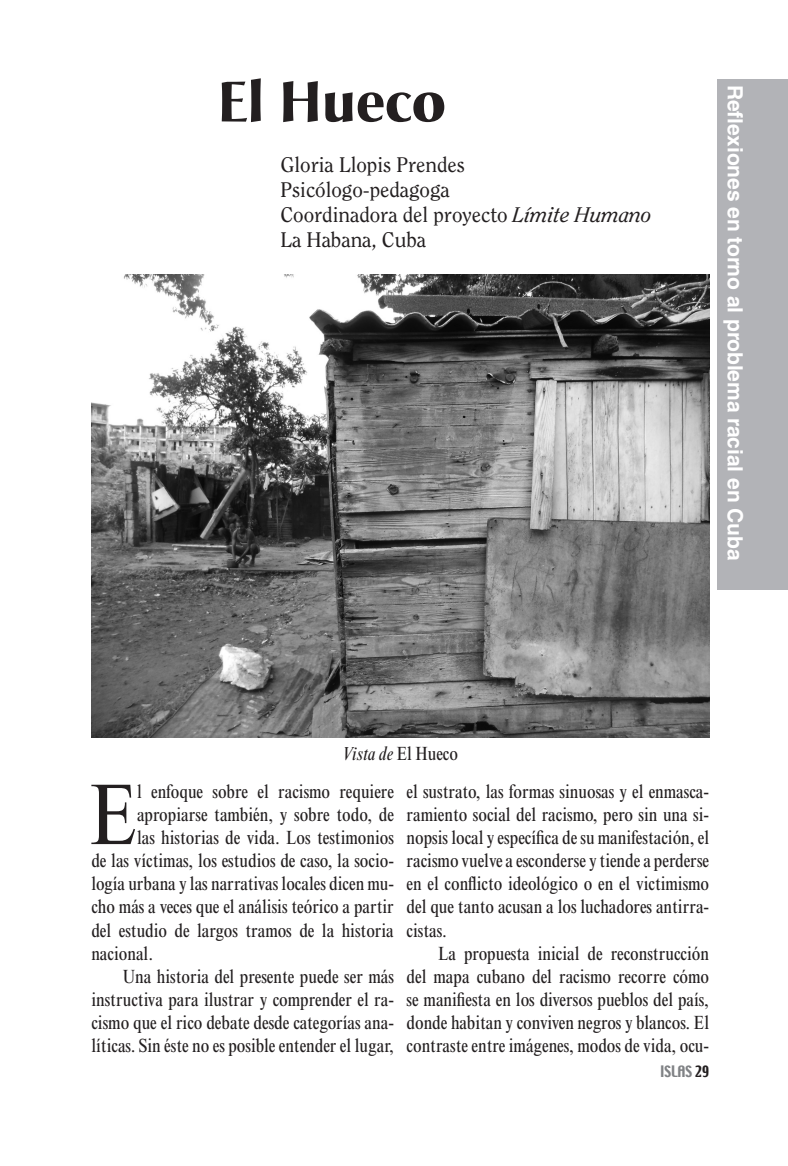
<style>
.page{position:relative;width:788px;height:1166px;background:#fff}
.page>*{position:absolute;margin:0;border:0;box-sizing:border-box;transform-origin:0 0}
.PárrafoCapitular{font:condensed 86.98px "Times New Roman";color:#231f20}
.Título{font:700 56px "Christiana";letter-spacing:-.005em;color:#231f20}
.Autores{font:21px "Clearface";letter-spacing:-.005em;color:#231f20}
.PárrafoArtículos{font:700 21px "Helvetica LT Std";letter-spacing:-.005em;color:#fff}
.PárrafoArtículos-2{font:condensed 19.25px/23.1px "Times New Roman";letter-spacing:-.005em;color:#231f20;text-align:justify}
.PárrafoCapitular-2{font:condensed 19.25px "Times New Roman";letter-spacing:-.005em;color:#231f20}
.PieDeFotos{font:italic condensed 19.25px "Times New Roman";letter-spacing:-.005em;color:#231f20}
.t1{font:14px "Techno";letter-spacing:-.005em;color:#808285}
.s1{font-style:italic}
.s2{font-style:normal}
.s3{color:#231f20}
</style>
<div class="page">
<img style="left:91px;top:274px;width:618px;height:463px">
<div style="left:717px;top:79px;width:71px;height:510px;background:#b2b3b7"></div>
<p class="Título" style="left:217px;top:66px;width:230px">El Hueco</p>
<p class="Autores" style="left:280px;top:152px;width:186px">Gloria Llopis Prendes</p>
<p class="Autores" style="left:280px;top:177px;width:171px">Psicólogo-pedagoga</p>
<p class="Autores" style="left:280px;top:202px;width:372px">Coordinadora del proyecto <span class="s1">Límite Humano</span></p>
<p class="Autores" style="left:280px;top:228px;width:147px">La Habana, Cuba</p>
<p class="PárrafoArtículos" style="left:748px;top:85px;width:477px;rotate:90deg">Reflexiones en torno al problema racial en Cuba</p>
<p class="PieDeFotos" style="left:342px;top:742px;width:117px">Vista de <span class="s2">El Hueco</span></p>
<p class="PárrafoCapitular" style="left:90px;top:764px;width:49px">E</p>
<p class="PárrafoCapitular-2" style="left:137px;top:780px;width:258px">l enfoque sobre el racismo requiere</p>
<p class="PárrafoCapitular-2" style="left:137px;top:803px;width:258px">apropiarse también, y sobre todo, de</p>
<p class="PárrafoCapitular-2" style="left:137px;top:826px;width:258px">las historias de vida. Los testimonios</p>
<p class="PárrafoCapitular-2" style="left:91px;top:849px;width:304px">de las víctimas, los estudios de caso, la socio-</p>
<p class="PárrafoCapitular-2" style="left:91px;top:872px;width:304px">logía urbana y las narrativas locales dicen mu-</p>
<p class="PárrafoCapitular-2" style="left:91px;top:895px;width:304px">cho más a veces que el análisis teórico a partir</p>
<p class="PárrafoCapitular-2" style="left:91px;top:918px;width:304px">del estudio de largos tramos de la historia</p>
<p class="PárrafoCapitular-2" style="left:91px;top:942px;width:63px">nacional.</p>
<p class="PárrafoArtículos-2" style="left:91px;top:964px;width:304px;text-indent:31px">Una historia del presente puede ser más instructiva para ilustrar y comprender el ra&shy;cismo que el rico debate desde categorías ana&shy;líticas. Sin éste no es posible entender el lugar,</p>
<p class="PárrafoArtículos-2" style="left:406px;top:780px;width:304px">el sustrato, las formas sinuosas y el enmasca&shy;ramiento social del racismo, pero sin una si&shy;nopsis local y específica de su manifestación, el racismo vuelve a esconderse y tiende a perderse en el conflicto ideológico o en el victimismo del que tanto acusan a los luchadores antirra&shy;cistas.</p>
<p class="PárrafoArtículos-2" style="left:406px;top:941px;width:304px;text-indent:32px">La propuesta inicial de reconstrucción del mapa cubano del racismo recorre cómo se manifiesta en los diversos pueblos del país, donde habitan y conviven negros y blancos. El contraste entre imágenes, modos de vida, ocu-</p>
<p class="t1" style="left:660px;top:1061px;width:51px">ISLAS <span class="s3">29</span></p>
</div>
